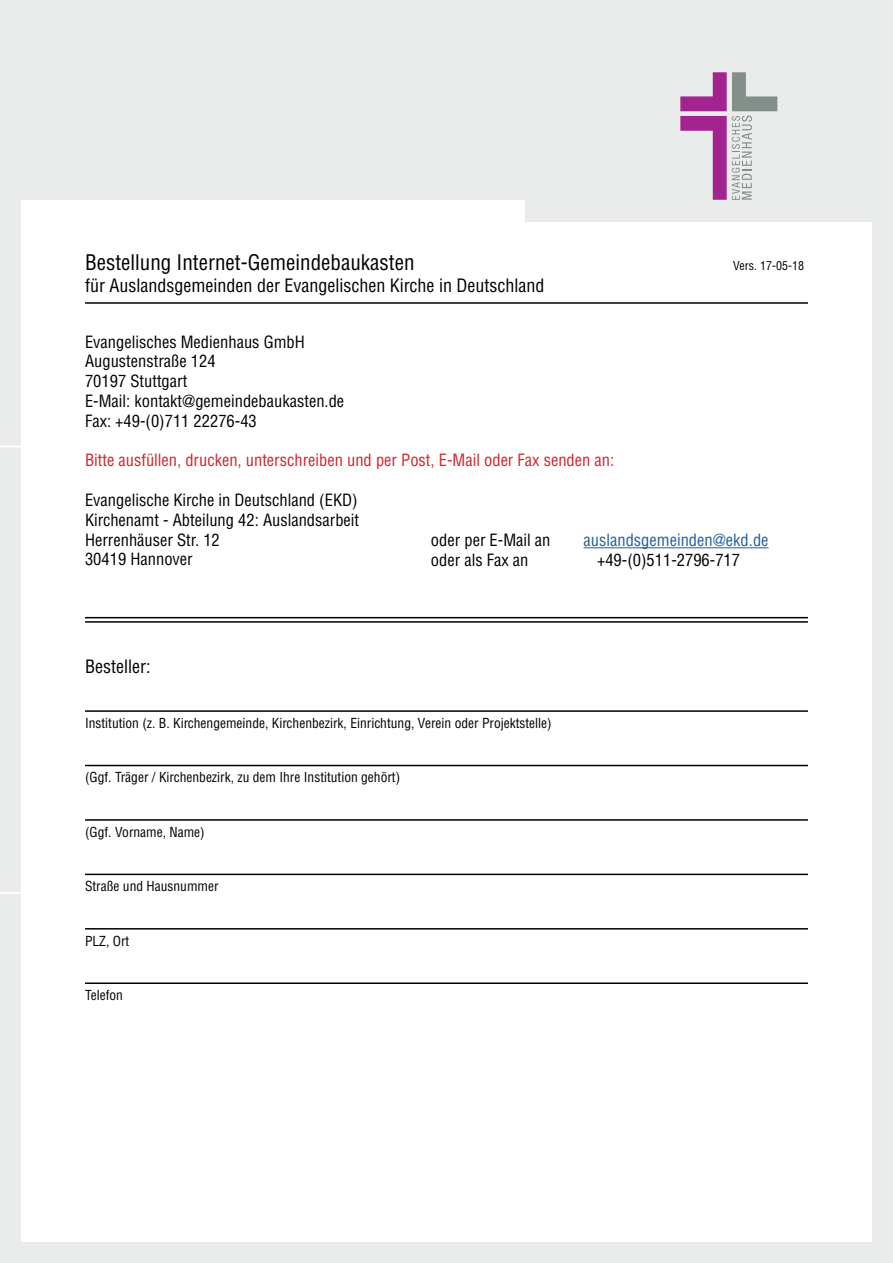
<style>
.page{position:relative;width:893px;height:1263px;background:#e9eceb}
.page>*{position:absolute;margin:0;border:0;box-sizing:border-box;transform-origin:0 0}
.t1{font:condensed 21px "Helvetica LT Std";color:#000}
.t2{font:condensed 18px "Helvetica LT Std";color:#000}
.t3{font:condensed 16.5px/19.8px "Helvetica LT Std";color:#000}
.t4{font:condensed 16.5px "Helvetica LT Std";color:#d2232a}
.t5{font:condensed 16.5px "Helvetica LT Std";color:#215e9e}
.t6{font:condensed 13.5px "Helvetica LT Std";color:#000}
.t7{font:condensed 12px "Helvetica LT Std";color:#000}
</style>
<div class="page">
<div style="left:21px;top:200px;width:851px;height:1042px;background:#fff"></div>
<div style="left:525px;top:196px;width:366px;height:26px;background:#e9eceb"></div>
<svg style="left:0;top:446px;width:21px;height:1px"></svg>
<hr style="left:0;top:892px;width:26px;height:2px;background:#fff">
<svg style="left:680px;top:72px;width:97px;height:128px"></svg>
<hr style="left:584px;top:547px;width:185px;height:1px;background:#215e9e">
<hr style="left:85px;top:302px;width:723px;height:2px;background:#000">
<hr style="left:85px;top:617px;width:723px;height:1px;background:#000">
<hr style="left:85px;top:710px;width:723px;height:2px;background:#000">
<hr style="left:85px;top:765px;width:723px;height:1px;background:#000">
<hr style="left:85px;top:819px;width:723px;height:2px;background:#000">
<hr style="left:85px;top:874px;width:723px;height:1px;background:#000">
<hr style="left:85px;top:928px;width:723px;height:1px;background:#000">
<hr style="left:85px;top:982px;width:723px;height:2px;background:#000">
<hr style="left:85px;top:621px;width:723px;height:2px;background:#000">
<p class="t1" style="left:85px;top:249px;width:331px">Bestellung Internet-Gemeindebaukasten</p>
<p class="t7" style="left:733px;top:258px;width:73px">Vers. 17-05-18</p>
<p class="t2" style="left:85px;top:274px;width:461px">für Auslandsgemeinden der Evangelischen Kirche in Deutschland</p>
<p class="t3" style="left:85px;top:332px;width:261px">Evangelisches Medienhaus GmbH<br>Augustenstraße 124<br>70197 Stuttgart<br>E-Mail: kontakt@gemeindebaukasten.de<br>Fax: +49-(0)711 22276-43</p>
<p class="t4" style="left:85px;top:450px;width:531px">Bitte ausfüllen, drucken, unterschreiben und per Post, E-Mail oder Fax senden an:</p>
<p class="t3" style="left:85px;top:490px;width:276px">Evangelische Kirche in Deutschland (EKD)<br>Kirchenamt - Abteilung 42: Auslandsarbeit<br>Herrenhäuser Str. 12<br>30419 Hannover</p>
<p class="t3" style="left:431px;top:530px;width:121px">oder per E-Mail an</p>
<p class="t5" style="left:584px;top:530px;width:186px">auslandsgemeinden@ekd.de</p>
<p class="t3" style="left:431px;top:550px;width:99px">oder als Fax an</p>
<p class="t3" style="left:597px;top:550px;width:144px">+49-(0)511-2796-717</p>
<p class="t2" style="left:85px;top:656px;width:67px">Besteller:</p>
<p class="t6" style="left:85px;top:714px;width:468px">Institution (z. B. Kirchengemeinde, Kirchenbezirk, Einrichtung, Verein oder Projektstelle)</p>
<p class="t6" style="left:85px;top:769px;width:317px">(Ggf. Träger / Kirchenbezirk, zu dem Ihre Institution gehört)</p>
<p class="t6" style="left:85px;top:823px;width:121px">(Ggf. Vorname, Name)</p>
<p class="t6" style="left:85px;top:878px;width:135px">Straße und Hausnummer</p>
<p class="t6" style="left:85px;top:932px;width:46px">PLZ, Ort</p>
<p class="t6" style="left:85px;top:987px;width:39px">Telefon</p>
</div>
